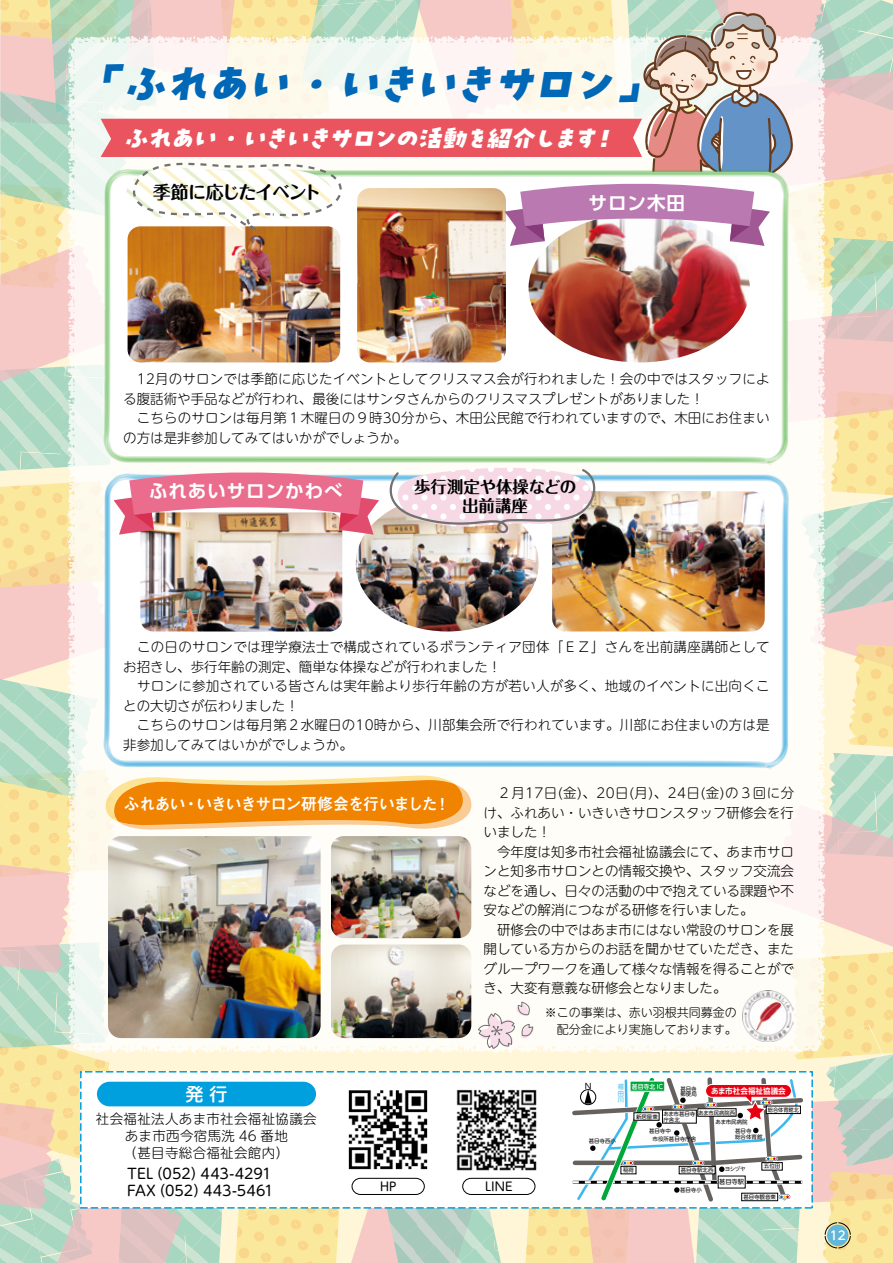
<style>
.page{position:relative;width:893px;height:1263px;background:#fff}
.page>*{position:absolute;margin:0;border:0;box-sizing:border-box;transform-origin:0 0}
.t1{font:italic 44.4px "P Puhu Picnic Min 2 H";color:#0068b7}
.t2{font:italic 25.05px "P Puhu Picnic Min 2 H";color:#fff}
.t3{font:700 18.6px "UD Shin Go Pr 6 N De";letter-spacing:.05em;color:#fff}
.t4{font:700 18px "Maru Fo Pro";letter-spacing:-.07em;color:#000}
.t5{font:500 18px "UD Shin M Go Pr 6 N";color:#fff}
.t6{font:700 16.5px "Mi Go MB1 Std De";letter-spacing:-.09em;color:#fff}
.t7{font:700 16.5px/19.5px "Maru Fo Pro";color:#000;text-align:center}
.t8{font:14.25px "UD Shin M Go Pr 6 N";color:#000}
.t9{font:300 13.5px/19.5px "UD Shin M Go Pr 6 N";color:#000}
.t10{font:300 13.5px/17.2px "UD Shin M Go Pr 6 N";letter-spacing:.025em;color:#000;text-align:center}
.t11{font:300 12px/16.5px "UD Shin M Go Pr 6 N";color:#000}
.t12{font:12px "UD Shin M Go Pr 6 N";color:#000}
.t13{font:500 12px "UD Shin M Go Pr 6 N";color:#fff}
.t14{font:700 7.8px "UD Shin M Go Pr 6 N De";color:#fff}
.t15{font:7.8px "UD Shin M Go Pr 6 N";color:#000}
.t16{font:500 6.3px "UD Shin M Go Pr 6 N";letter-spacing:-.005em;color:#fff;scale:.95 1}
.t17{font:6.3px "UD Shin M Go Pr 6 N";color:#000}
.t18{font:6.3px/6.1px "UD Shin M Go Pr 6 N";color:#3eb8ec;text-align:justify}
.t19{font:5.4px/5.4px "UD Shin M Go Pr 6 N";color:#000}
.t20{font:5.4px "UD Shin M Go Pr 6 N";color:#000;scale:.95 1}
</style>
<div class="page">
<img style="left:0;top:0;width:893px;height:1263px">
<h1 class="t1" style="left:77px;top:54px;width:56px">「</h1>
<h1 class="t1" style="left:122px;top:54px;width:180px">ふれあい</h1>
<h1 class="t1" style="left:291px;top:54px;width:56px">・</h1>
<h1 class="t1" style="left:336px;top:54px;width:289px">いきいきサロン</h1>
<h1 class="t1" style="left:615px;top:54px;width:56px">「</h1>
<h2 class="t2" style="left:123px;top:122px;width:101px">ふれあい</h2>
<h2 class="t2" style="left:217px;top:122px;width:32px">・</h2>
<h2 class="t2" style="left:242px;top:122px;width:363px">いきいきサロンの活動を紹介します</h2>
<h2 class="t2" style="left:591px;top:122px;width:32px">!</h2>
<h3 class="t4" style="left:153px;top:178px;width:170px">季節に応じたイベント</h3>
<h3 class="t3" style="left:589px;top:187px;width:98px">サロン木田</h3>
<p class="t9" style="left:123px;top:369px;width:648px">　12月のサロンでは季節に応じたイベントとしてクリスマス会が行われました！会の中ではスタッフによる腹話術や手品などが行われ、最後にはサンタさんからのクリスマスプレゼントがありました!<br>　こちらのサロンは毎月第１木曜日の９時30分から、木田公民館で行われていますので、木田にお住まいの方は是非参加してみてはいかがでしょうか。</p>
<h3 class="t3" style="left:149px;top:476px;width:195px">ふれあいサロンかわべ</h3>
<p class="t7" style="left:414px;top:475px;width:164px">歩行測定や体操などの出前講座</p>
<p class="t9" style="left:123px;top:637px;width:648px">　この日のサロンでは理学療法士で構成されているボランティア団体「ＥＺ」さんを出前講座講師としてお招きし、歩行年齢の測定、簡単な体操などが行われました!<br>　サロンに参加されている皆さんは実年齢より歩行年齢の方が若い人が多く、地域のイベントに出向くことの大切さが伝わりました!<br>　こちらのサロンは毎月第２水曜日の10時から、川部集会所で行われています。川部にお住まいの方は是非参加してみてはいかがでしょうか。</p>
<p class="t9" style="left:483px;top:782px;width:312px">　２月17日金( )、20日月( )、24日金( の) ３回に分け、ふれあい・いきいきサロンスタッフ研修会を行いました!<br>　今年度は知多市社会福祉協議会にて、あま市サロンと知多市サロンとの情報交換や、スタッフ交流会などを通し、日々の活動の中で抱えている課題や不安などの解消につながる研修を行いました。<br>　研修会の中ではあま市にはない常設のサロンを展開している方からのお話を聞かせていただき、またグループワークを通して様々な情報を得ることができ、大変有意義な研修会となりました。</p>
<p class="t6" style="left:196px;top:792px;width:243px">いきいきサロン研修会を行いました</p>
<p class="t6" style="left:124px;top:792px;width:64px">ふれあい</p>
<p class="t6" style="left:434px;top:792px;width:18px">!</p>
<p class="t6" style="left:183px;top:792px;width:18px">・</p>
<p class="t11" style="left:545px;top:1004px;width:193px">※この事業は、赤い羽根共同募金の　配分金により実施しております。</p>
<h3 class="t5" style="left:185px;top:1079px;width:43px">発行</h3>
<p class="t10" style="left:96px;top:1109px;width:222px">社会福祉法人あま市社会福祉協議会あま市西今宿馬洗 46 番地<br>（甚目寺総合福祉会館内(</p>
<p class="t8" style="left:201px;top:1162px;width:73px">443-4291</p>
<p class="t8" style="left:149px;top:1162px;width:57px">)052(</p>
<p class="t8" style="left:127px;top:1162px;width:28px">TEL</p>
<p class="t8" style="left:151px;top:1179px;width:57px">（052）</p>
<p class="t8" style="left:127px;top:1179px;width:30px">FAX</p>
<p class="t8" style="left:203px;top:1179px;width:72px">443-5461</p>
<p class="t12" style="left:380px;top:1177px;width:18px">HP</p>
<p class="t12" style="left:485px;top:1177px;width:29px">LINE</p>
<p class="t15" style="left:585px;top:1079px;width:8px">N</p>
<p class="t18" style="left:618px;top:1083px;width:8px">福田川</p>
<p class="t19" style="left:589px;top:1138px;width:29px">甚目寺西小</p>
<p class="t16" style="left:632px;top:1081px;width:34px">甚目寺北 IC</p>
<p class="t19" style="left:680px;top:1086px;width:18px">甚目寺郵便局</p>
<p class="t14" style="left:711px;top:1084px;width:76px">あま市社会福祉協議会</p>
<p class="t20" style="left:768px;top:1105px;width:34px">総合体育館北</p>
<p class="t19" style="left:699px;top:1110px;width:38px">あま市民病院西</p>
<p class="t19" style="left:716px;top:1119px;width:34px">あま市民病院</p>
<p class="t19" style="left:735px;top:1128px;width:18px">甚目寺</p>
<p class="t19" style="left:735px;top:1133px;width:29px">総合体育館</p>
<p class="t19" style="left:663px;top:1111px;width:33px">あま市甚目寺庁舎北</p>
<p class="t19" style="left:653px;top:1126px;width:45px;line-height:8.7px;text-indent:-3px">甚目寺中<br>市役所甚目寺庁舎</p>
<p class="t19" style="left:636px;top:1113px;width:23px">新居屋東</p>
<p class="t19" style="left:623px;top:1167px;width:12px">稲荷</p>
<p class="t19" style="left:681px;top:1167px;width:34px">甚目寺駅北西</p>
<p class="t19" style="left:725px;top:1166px;width:22px">ヨシヅヤ</p>
<p class="t17" style="left:719px;top:1177px;width:26px">甚目寺駅</p>
<p class="t19" style="left:764px;top:1163px;width:18px">五位田</p>
<p class="t19" style="left:680px;top:1187px;width:23px">甚目寺小</p>
<p class="t19" style="left:743px;top:1194px;width:34px">甚目寺観音東</p>
<p class="t13" style="left:830px;top:1225px;width:17px">12</p>
</div>
